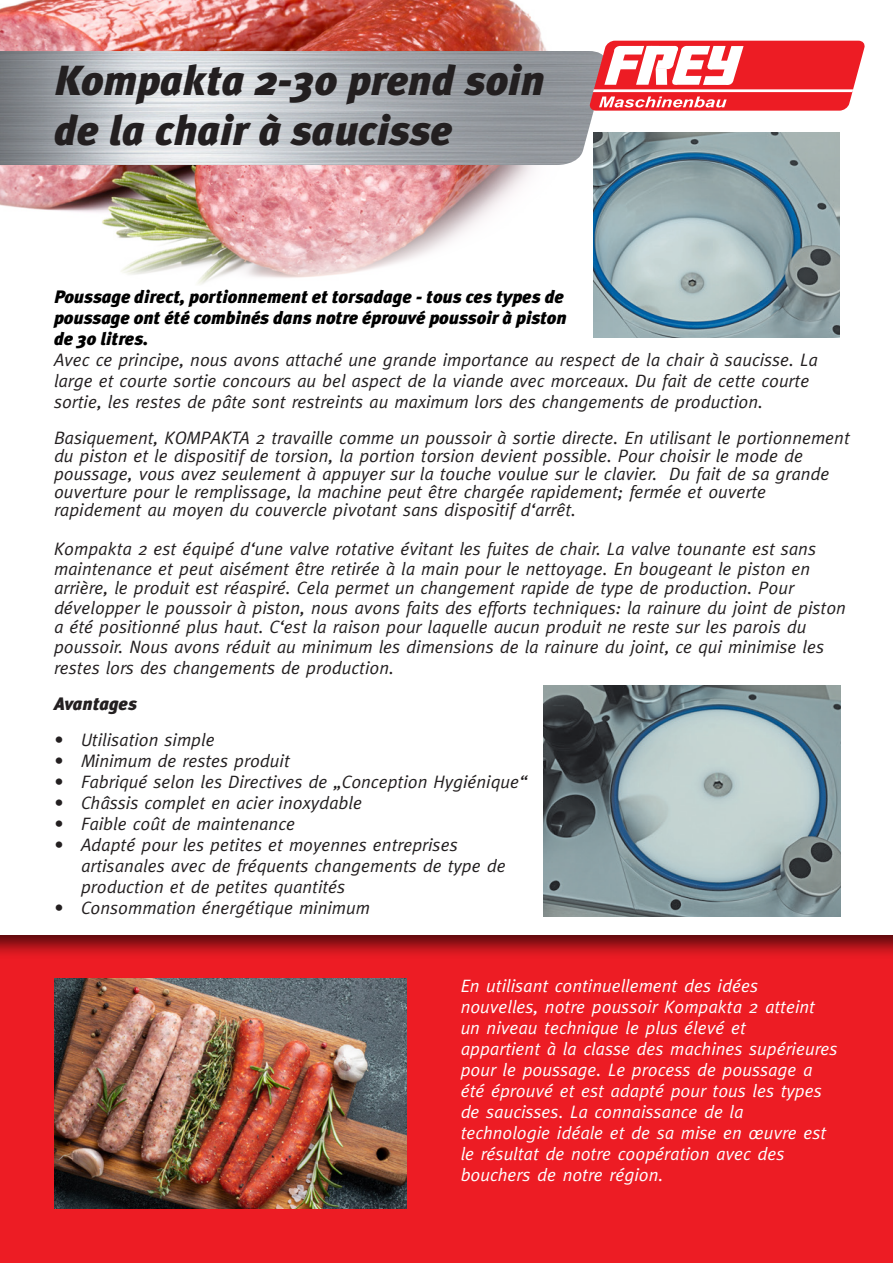
<style>
.page{position:relative;width:893px;height:1263px;background:#fff}
.page>*{position:absolute;margin:0;border:0;box-sizing:border-box;transform-origin:0 0}
.t1{font:italic 900 42px/50.4px "Meta Plus";color:#231f20}
.t2{font:italic 18px/19.8px "Meta";color:#231f20}
.t3{font:italic 18px/21px "Meta";color:#fff}
.t4{font:italic 900 18px/21px "Meta Plus";color:#000}
.t5{font:italic 900 18px "Meta Plus";color:#231f20}
</style>
<div class="page">
<img style="left:0;top:0;width:547px;height:285px">
<img style="left:0;top:51px;width:610px;height:114px">
<div style="left:0;top:929px;width:893px;height:334px;background:#231f20;opacity:.75"></div>
<img style="left:54px;top:978px;width:353px;height:231px">
<img style="left:594px;top:133px;width:245px;height:204px">
<img style="left:543px;top:685px;width:297px;height:232px">
<svg style="left:589px;top:41px;width:276px;height:70px"></svg>
<h1 class="t1" style="left:54px;top:55px;width:492px">Kompakta 2-30 prend soin de la chair à saucisse</h1>
<p class="t4" style="left:54px;top:287px;width:514px">Poussage direct, portionnement et torsadage - tous ces types de poussage ont été combinés dans notre éprouvé poussoir à piston de 30 litres.</p>
<p class="t2" style="left:54px;top:349px;width:765px;line-height:21px">Avec ce principe, nous avons attaché une grande importance au respect de la chair à saucisse. La large et courte sortie concours au bel aspect de la viande avec morceaux. Du fait de cette courte sortie, les restes de pâte sont restreints au maximum lors des changements de production.</p>
<p class="t2" style="left:54px;top:429px;width:797px;line-height:18px">Basiquement, KOMPAKTA 2 travaille comme un poussoir à sortie directe. En utilisant le portionnement du piston et le dispositif de torsion, la portion torsion devient possible. Pour choisir le mode de poussage, vous avez seulement à appuyer sur la touche voulue sur le clavier. Du fait de sa grande ouverture pour le remplissage, la machine peut être chargée rapidement; fermée et ouverte rapidement au moyen du couvercle pivotant sans dispositif d‘arrêt.</p>
<p class="t2" style="left:54px;top:539px;width:793px">Kompakta 2 est équipé d‘une valve rotative évitant les fuites de chair. La valve tounante est sans maintenance et peut aisément être retirée à la main pour le nettoyage. En bougeant le piston en arrière, le produit est réaspiré. Cela permet un changement rapide de type de production. Pour développer le poussoir à piston, nous avons faits des efforts techniques: la rainure du joint de piston a été positionné plus haut. C‘est la raison pour laquelle aucun produit ne reste sur les parois du poussoir. Nous avons réduit au minimum les dimensions de la rainure du joint, ce qui minimise les restes lors des changements de production.</p>
<p class="t5" style="left:54px;top:693px;width:85px">Avantages</p>
<p class="t2" style="left:54px;top:729px;width:162px">• Utilisation simple</p>
<p class="t2" style="left:54px;top:751px;width:237px">• Minimum de restes produit</p>
<p class="t2" style="left:54px;top:772px;width:475px">• Fabriqué selon les Directives de „Conception Hygiénique“</p>
<p class="t2" style="left:54px;top:793px;width:309px">• Châssis complet en acier inoxydable</p>
<p class="t2" style="left:54px;top:814px;width:243px">• Faible coût de maintenance</p>
<p class="t2" style="left:81px;top:834px;width:426px;line-height:21px;text-indent:-27px">• Adapté pour les petites et moyennes entreprises artisanales avec de fréquents changements de type de production et de petites quantités</p>
<p class="t2" style="left:54px;top:898px;width:317px">• Consommation énergétique minimum</p>
<p class="t3" style="left:461px;top:975px;width:378px">En utilisant continuellement des idées nouvelles, notre poussoir Kompakta 2 atteint un niveau technique le plus élevé et<br>appartient à la classe des machines supérieures pour le poussage. Le process de poussage a été éprouvé et est adapté pour tous les types de saucisses. La connaissance de la technologie idéale et de sa mise en œuvre est le résultat de notre coopération avec des bouchers de notre région.</p>
</div>
